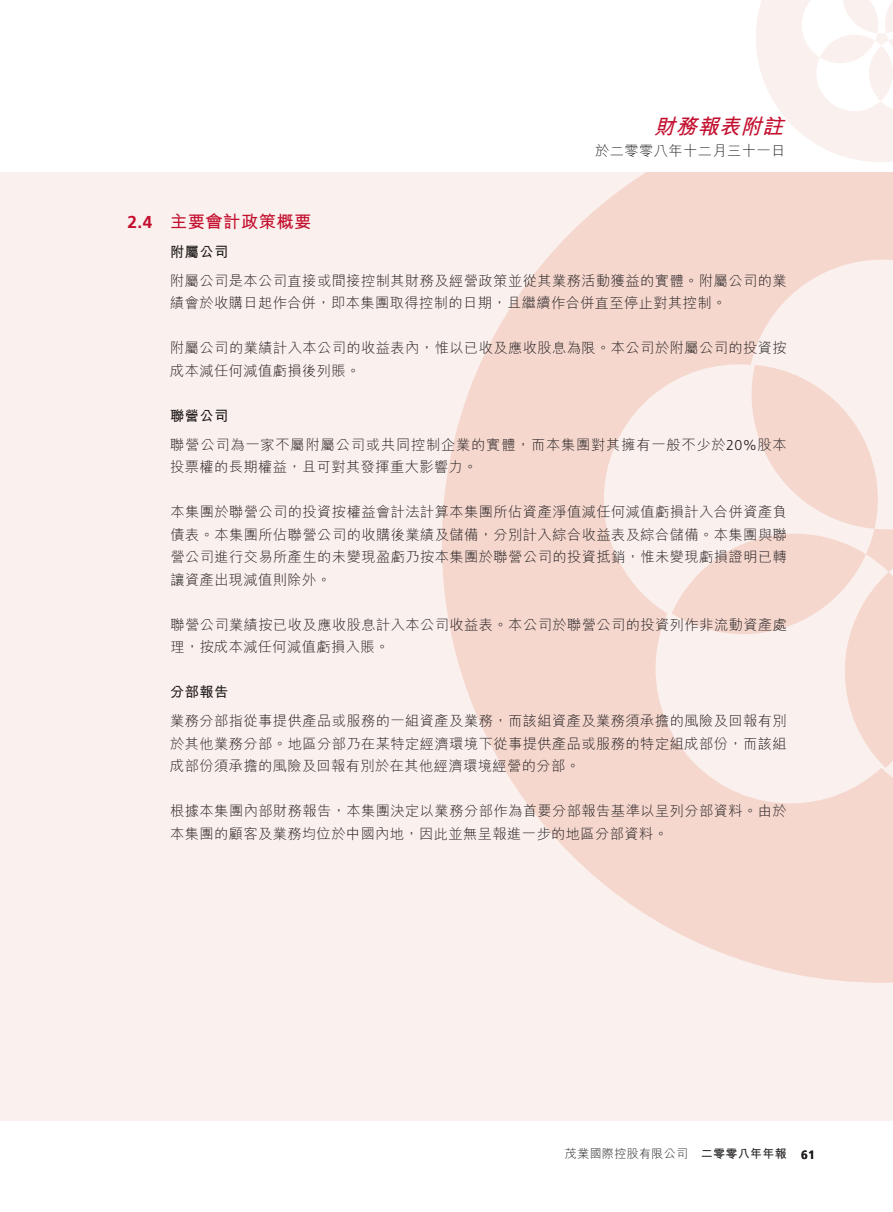
<style>
.page{position:relative;width:893px;height:1212px;background:#fff}
.page>*{position:absolute;margin:0;border:0;box-sizing:border-box;transform-origin:0 0}
.t1{font:italic 700 21px "M Hei HK";color:#c3102f}
.t2{font:700 17.25px "M Hei HK";letter-spacing:.03em;color:#c3102f}
.t3{font:300 14.25px/22.5px "M Hei HK";letter-spacing:.03em;color:#231f20}
.t4{font:300 14.25px/29px "M Hei HK";letter-spacing:.055em;color:#231f20}
.t5{font:700 14.25px "M Hei HK";letter-spacing:.03em;color:#231f20}
.t6{font:300 12px "M Hei HK";letter-spacing:.03em;color:#231f20}
.s1{font-family:"Frutiger LT Std"}
.s2{font-weight:700}
.s3{font-family:"Frutiger LT Std";font-weight:700}
</style>
<div class="page">
<svg style="left:756px;top:0;width:137px;height:162px"></svg>
<div style="left:869px;top:46px;width:24px;height:55px;background:#faf0ed;border-radius:50%"></div>
<div style="left:0;top:172px;width:893px;height:948px;background:#faf0ed"></div>
<svg style="left:442px;top:172px;width:451px;height:811px;fill:#f5d7ce"></svg>
<svg style="left:672px;top:365px;width:221px;height:403px"></svg>
<h1 class="t1" style="left:654px;top:111px;width:138px">財務報表附註</h1>
<p class="t3" style="left:595px;top:139px;width:192px">於二零零八年十二月三十一日</p>
<p class="t2" style="left:128px;top:209px;width:185px"><span class="s1">2.4</span> 主要會計政策概要</p>
<p class="t5" style="left:170px;top:241px;width:60px">附屬公司</p>
<p class="t3" style="left:170px;top:269px;width:618px">附屬公司是本公司直接或間接控制其財務及經營政策並從其業務活動獲益的實體。附屬公司的業績會於收購日起作合併，即本集團取得控制的日期，且繼續作合併直至停止對其控制。</p>
<p class="t3" style="left:170px;top:336px;width:618px">附屬公司的業績計入本公司的收益表內，惟以已收及應收股息為限。本公司於附屬公司的投資按成本減任何減值虧損後列賬。</p>
<p class="t4" style="left:170px;top:401px;width:618px"><span class="s2">聯營公司<br></span>聯營公司為一家不屬附屬公司或共同控制企業的實體，而本集團對其擁有一般不少於<span class="s1">20%</span>股本</p>
<p class="t3" style="left:170px;top:455px;width:309px">投票權的長期權益，且可對其發揮重大影響力。</p>
<p class="t3" style="left:170px;top:500px;width:618px;text-align:justify">本集團於聯營公司的投資按權益會計法計算本集團所佔資產淨值減任何減值虧損計入合併資產負債表。本集團所佔聯營公司的收購後業績及儲備，分別計入綜合收益表及綜合儲備。本集團與聯營公司進行交易所產生的未變現盈虧乃按本集團於聯營公司的投資抵銷，惟未變現虧損證明已轉讓資產出現減值則除外。</p>
<p class="t3" style="left:170px;top:613px;width:618px">聯營公司業績按已收及應收股息計入本公司收益表。本公司於聯營公司的投資列作非流動資產處理，按成本減任何減值虧損入賬。</p>
<p class="t5" style="left:170px;top:682px;width:60px">分部報告</p>
<p class="t3" style="left:170px;top:709px;width:618px;text-align:justify">業務分部指從事提供產品或服務的一組資產及業務，而該組資產及業務須承擔的風險及回報有別於其他業務分部。地區分部乃在某特定經濟環境下從事提供產品或服務的特定組成部份，而該組成部份須承擔的風險及回報有別於在其他經濟環境經營的分部。</p>
<p class="t3" style="left:170px;top:799px;width:618px">根據本集團內部財務報告，本集團決定以業務分部作為首要分部報告基準以呈列分部資料。由於本集團的顧客及業務均位於中國內地，因此並無呈報進一步的地區分部資料。</p>
<p class="t6" style="left:565px;top:1145px;width:251px">茂業國際控股有限公司 <span class="s2">二零零八年年報</span> <span class="s3">61</span></p>
</div>
